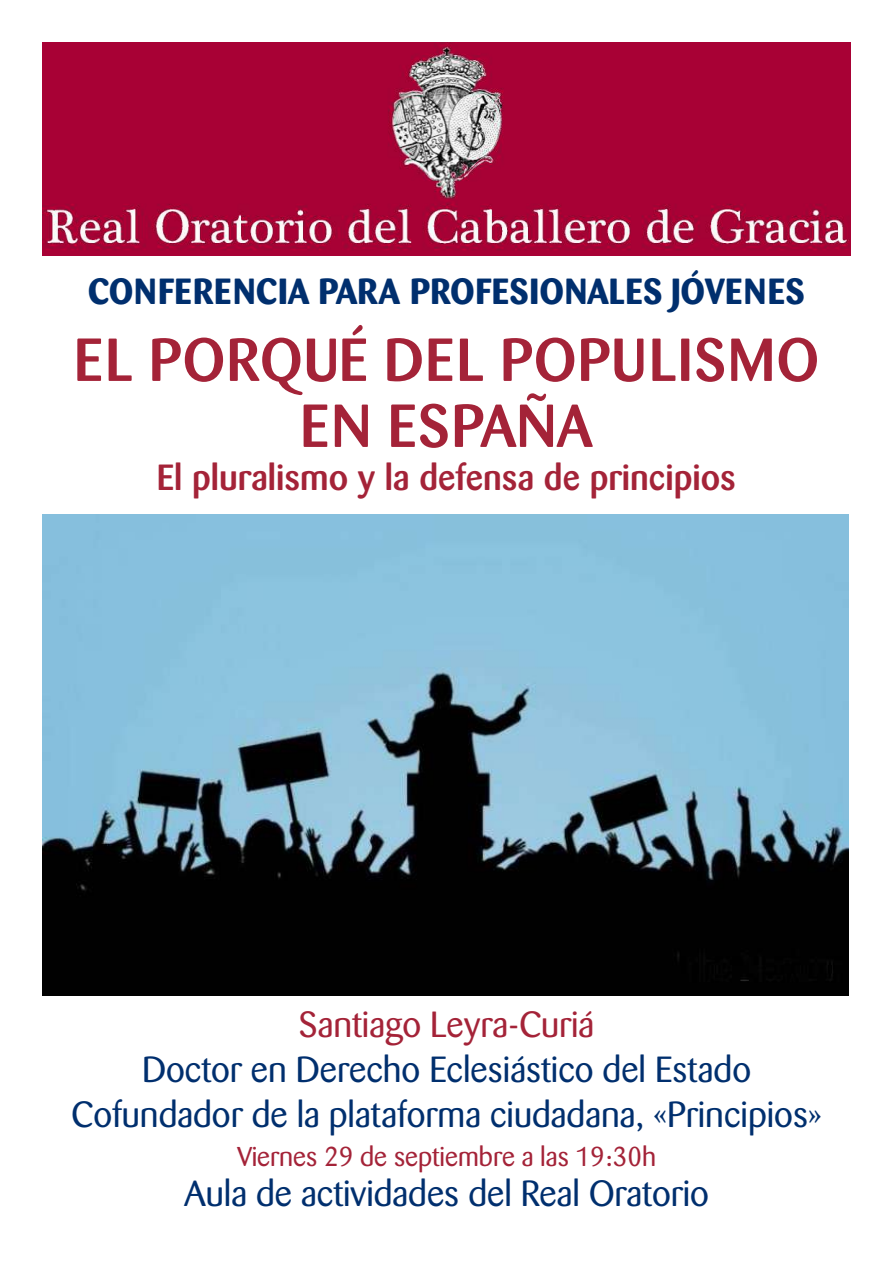
<style>
.page{position:relative;width:893px;height:1263px;background:#fff}
.page>*{position:absolute;margin:0;border:0;box-sizing:border-box;transform-origin:0 0}
.t1{font:500 60px/66px "Barmeno";letter-spacing:.02em;color:#a42338;text-align:center}
.t2{font:36px/45px "Barmeno";color:#002f6e;text-align:center}
.t3{font:700 36px "Barmeno";letter-spacing:.02em;color:#002f6e}
.t4{font:500 36px "Barmeno";color:#a42338}
.t5{font:36px "Barmeno";color:#a42338}
.t6{font:27px "Barmeno";color:#a42338}
</style>
<div class="page">
<svg style="left:43px;top:255px;width:807px;height:1px"></svg>
<img style="left:43px;top:43px;width:807px;height:212px">
<img style="left:43px;top:514px;width:806px;height:482px">
<p class="t3" style="left:88px;top:277px;width:718px">CONFERENCIA PARA PROFESIONALES JÓVENES</p>
<h1 class="t1" style="left:74px;top:332px;width:747px">EL PORQUÉ DEL POPULISMO<br>EN ESPAÑA</h1>
<p class="t4" style="left:157px;top:463px;width:580px">El pluralismo y la defensa de principios</p>
<p class="t5" style="left:299px;top:1010px;width:297px">Santiago Leyra-Curiá</p>
<p class="t2" style="left:72px;top:1050px;width:751px">Doctor en Derecho Eclesiástico del Estado<br>Cofundador de la plataforma ciudadana, «Principios»</p>
<p class="t6" style="left:237px;top:1145px;width:421px">Viernes 29 de septiembre a las 19:30h</p>
<p class="t2" style="left:184px;top:1174px;width:526px">Aula de actividades del Real Oratorio</p>
</div>
